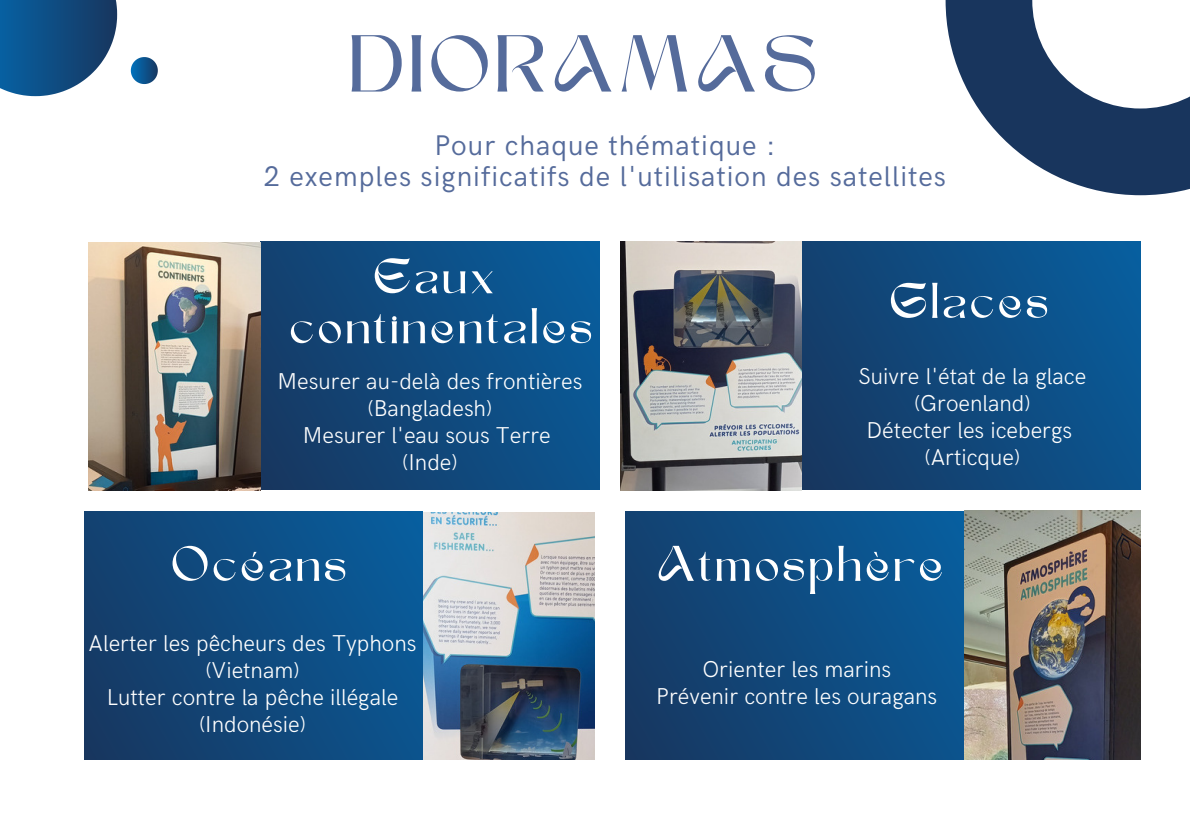
<style>
.page{position:relative;width:1190px;height:839px;background:#fff}
.page>*{position:absolute;margin:0;border:0;box-sizing:border-box;transform-origin:0 0}
.t1{font:80.6px "SEGO";letter-spacing:.035em;color:#556b9b}
.t2{font:50px "SEGO";letter-spacing:.035em;color:#fff}
.t3{font:28.4px "HK Grotesk";letter-spacing:.035em;color:#556b9b}
.t4{font:300 23px/27px "HK Grotesk";color:#fff;text-align:center}
</style>
<div class="page">
<svg style="left:946px;top:0;width:244px;height:195px;fill:#18355d"></svg>
<svg style="left:0;top:0;width:117px;height:96px;background:#2e6493"></svg>
<svg style="left:131px;top:57px;width:27px;height:27px"></svg>
<div style="left:260px;top:241px;width:339px;height:248px;background:linear-gradient(to right,#153c67,#095997)"></div>
<div style="left:84px;top:511px;width:339px;height:248px;background:linear-gradient(to right,#153c67,#095997)"></div>
<div style="left:801px;top:241px;width:339px;height:248px;background:linear-gradient(to right,#153c67,#095997)"></div>
<div style="left:625px;top:511px;width:339px;height:248px;background:linear-gradient(to right,#153c67,#095997)"></div>
<img style="left:621px;top:241px;width:181px;height:249px">
<img style="left:424px;top:512px;width:171px;height:247px">
<img style="left:89px;top:243px;width:172px;height:247px">
<img style="left:965px;top:510px;width:175px;height:249px">
<p class="t1" style="left:352px;top:31px;width:472px">DIORAMAS</p>
<p class="t3" style="left:434px;top:129px;width:343px">Pour chaque thématique :</p>
<p class="t3" style="left:264px;top:161px;width:684px">2 exemples significatifs de l'utilisation des satellites</p>
<p class="t2" style="left:375px;top:256px;width:124px">Eaux</p>
<p class="t2" style="left:291px;top:306px;width:306px">continentales</p>
<p class="t4" style="left:278px;top:369px;width:306px">Mesurer au-delà des frontières (Bangladesh)</p>
<p class="t4" style="left:303px;top:423px;width:249px">Mesurer l'eau sous Terre</p>
<p class="t4" style="left:402px;top:450px;width:57px">(Inde)</p>
<p class="t2" style="left:173px;top:543px;width:178px">Océans</p>
<p class="t4" style="left:89px;top:631px;width:329px">Alerter les pêcheurs des Typhons (Vietnam)</p>
<p class="t4" style="left:107px;top:685px;width:293px">Lutter contre la pêche illégale (Indonésie)</p>
<p class="t2" style="left:891px;top:280px;width:162px">Glaces</p>
<p class="t4" style="left:858px;top:364px;width:229px">Suivre l'état de la glace (Groenland)</p>
<p class="t4" style="left:866px;top:418px;width:207px">Détecter les icebergs</p>
<p class="t4" style="left:924px;top:445px;width:97px">(Articque)</p>
<p class="t2" style="left:658px;top:543px;width:290px">Atmosphère</p>
<p class="t4" style="left:702px;top:657px;width:190px">Orienter les marins</p>
<p class="t4" style="left:656px;top:684px;width:282px">Prévenir contre les ouragans</p>
</div>
